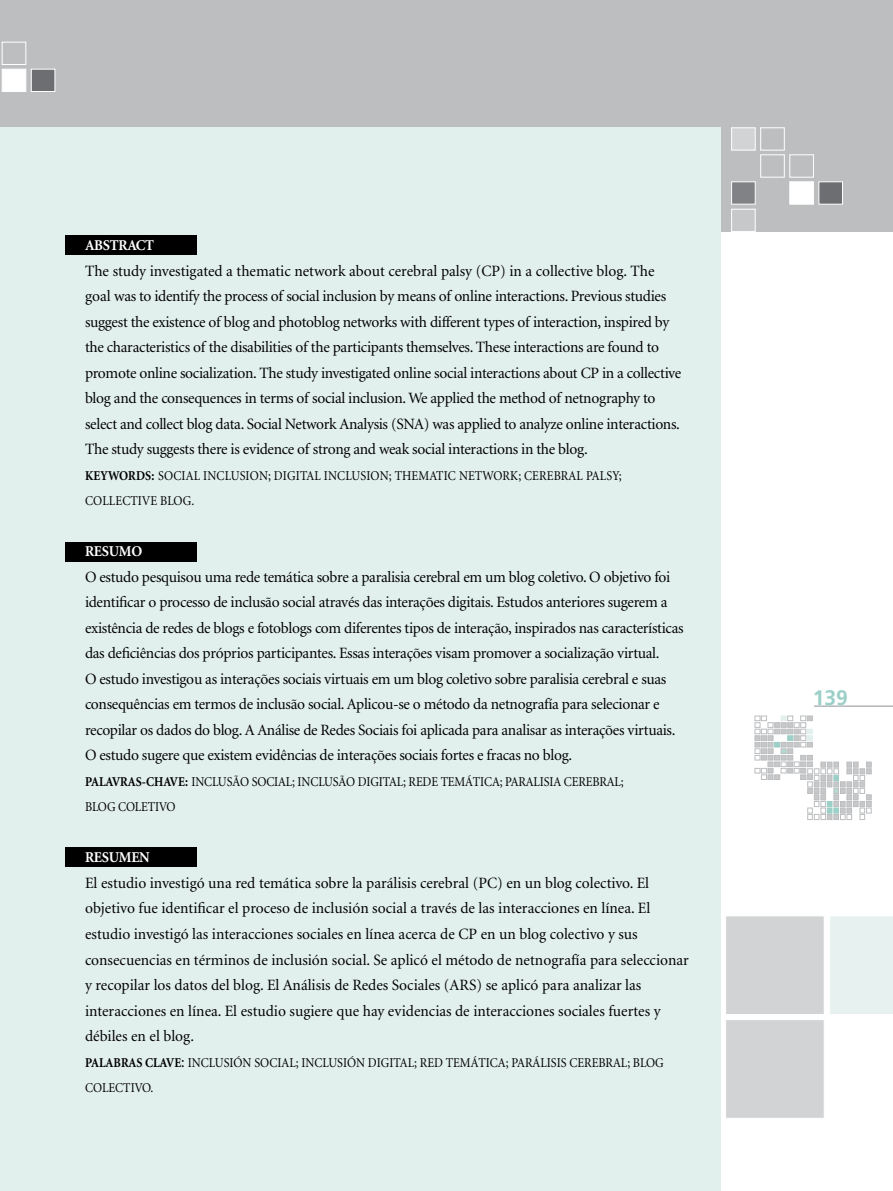
<style>
.page{position:relative;width:893px;height:1191px;background:#fff}
.page>*{position:absolute;margin:0;border:0;box-sizing:border-box;transform-origin:0 0}
.t1{font:700 21px "Frutiger";color:#9ccfc8}
.t2{font:15.75px/25.5px "Minion";letter-spacing:-.02em;color:#000}
.t3{font:15.75px/25.5px "Minion";color:#000}
.t4{font:700 15px "Minion";letter-spacing:-.02em;color:#fff}
.t5{font:13.5px/25.5px "Minion";color:#000;scale:.9 1}
.t6{font:700 13.5px "Minion";color:#000;scale:.9 1}
.s1{font-weight:700}
.s2{font-size:16.2px}
</style>
<div class="page">
<svg style="left:755px;top:716px;width:116px;height:103px"></svg>
<div style="left:0;top:0;width:893px;height:232px;background:#bcbec0"></div>
<div style="left:725px;top:915px;width:100px;height:100px;background:#d1d3d4;border:1px solid #fff"></div>
<div style="left:830px;top:916px;width:63px;height:98px;background:#e7f2f0"></div>
<hr style="left:814px;top:706px;width:79px;height:1px;background:#b1b4b6">
<div style="left:731px;top:182px;width:24px;height:22px;background:#808285"></div>
<div style="left:790px;top:182px;width:24px;height:22px;background:#fff"></div>
<div style="left:819px;top:182px;width:24px;height:22px;background:#6d6e71"></div>
<div style="left:760px;top:155px;width:24px;height:22px;border:1px solid #fff"></div>
<div style="left:790px;top:155px;width:24px;height:22px;border:1px solid #fff"></div>
<div style="left:731px;top:128px;width:24px;height:22px;background:#d1d3d4;border:1px solid #fff"></div>
<div style="left:760px;top:128px;width:24px;height:22px;border:1px solid #fff"></div>
<div style="left:731px;top:209px;width:24px;height:23px;background:#c7c8ca;border:1px solid #fff"></div>
<div style="left:2px;top:69px;width:24px;height:23px;background:#fff"></div>
<div style="left:31px;top:69px;width:24px;height:23px;background:#6d6e71;border:1px solid #fff"></div>
<div style="left:2px;top:42px;width:24px;height:23px;border:1px solid #fff"></div>
<div style="left:725px;top:1019px;width:100px;height:99px;background:#d1d3d4;border:1px solid #fff"></div>
<div style="left:0;top:128px;width:721px;height:1063px;background:#e2f0ed"></div>
<div style="left:65px;top:235px;width:131px;height:19px;background:#000"></div>
<div style="left:65px;top:542px;width:131px;height:19px;background:#000"></div>
<div style="left:65px;top:847px;width:131px;height:19px;background:#000"></div>
<p class="t4" style="left:85px;top:238px;width:71px">ABSTRACT</p>
<p class="t2" style="left:85px;top:258px;width:598px">The study investigated a thematic network about cerebral palsy (CP) in a collective blog. The goal was to identify the process of social inclusion by means of online interactions. Previous studies suggest the existence of blog and photoblog networks with different types of interaction, inspired by the characteristics of the disabilities of the participants themselves. These interactions are found to promote online socialization. The study investigated online social interactions about CP in a collective blog and the consequences in terms of social inclusion. We applied the method of netnography to select and collect blog data. Social Network Analysis (SNA) was applied to analyze online interactions.<br>The study suggests there is evidence of strong and weak social interactions in the blog.</p>
<p class="t5" style="left:85px;top:463px;width:598px"><span class="s1">KEYWORDS:</span> Social inclusion; Digital inclusion; Thematic network; Cerebral palsy;<br>Collective blog.</p>
<p class="t4" style="left:85px;top:544px;width:58px">RESUMO</p>
<p class="t2" style="left:85px;top:564px;width:600px">O estudo pesquisou uma rede temática sobre a paralisia cerebral em um blog coletivo. O objetivo foi identificar o processo de inclusão social através das interações digitais. Estudos anteriores sugerem a existência de redes de blogs e fotoblogs com diferentes tipos de interação, inspirados nas características das deficiências dos próprios participantes. Essas interações visam promover a socialização virtual.<br>O estudo investigou as interações sociais virtuais em um blog coletivo sobre paralisia cerebral e suas consequências em termos de inclusão social. Aplicou-se o método da netnografía para selecionar e recopilar os dados do blog. A Análise de Redes Sociais foi aplicada para analisar as interações virtuais.<br>O estudo sugere que existem evidências de interações sociais fortes e fracas no blog.</p>
<p class="t5" style="left:85px;top:769px;width:600px"><span class="s1">PALAVRAS -CHAVE:</span> inclusão social; inclusão d igital; rede temática; paralisia cerebral; blog coletivo</p>
<p class="t4" style="left:85px;top:850px;width:66px">RESUMEN</p>
<p class="t3" style="left:85px;top:870px;width:605px">El estudio investigó una red temática sobre la parálisis cerebral (PC) en un blog colectivo. El objetivo fue identificar el proceso de inclusión social a través de las interacciones en línea. El estudio investigó las interacciones sociales en línea acerca de CP en un blog colectivo y sus consecuencias en términos de inclusión social. Se aplicó el método de netnografía para seleccionar y recopilar los datos del blog. El Análisis de Redes Sociales (ARS) se aplicó para analizar las interacciones en línea. El estudio sugiere que hay evidencias de interacciones sociales fuertes y débiles en el blog.</p>
<p class="t6" style="left:85px;top:1055px;width:32px">PALABRAS</p>
<p class="t5" style="left:85px;top:1050px;width:645px;text-indent:60px"><span class="s1">CLAVE</span><span class="s2">:</span> Inclusión Social; Inclusión Digital; Red Temática; Parálisis Cerebral; Blog<br>Colectivo.</p>
<h1 class="t1" style="left:813px;top:686px;width:37px">139</h1>
</div>
